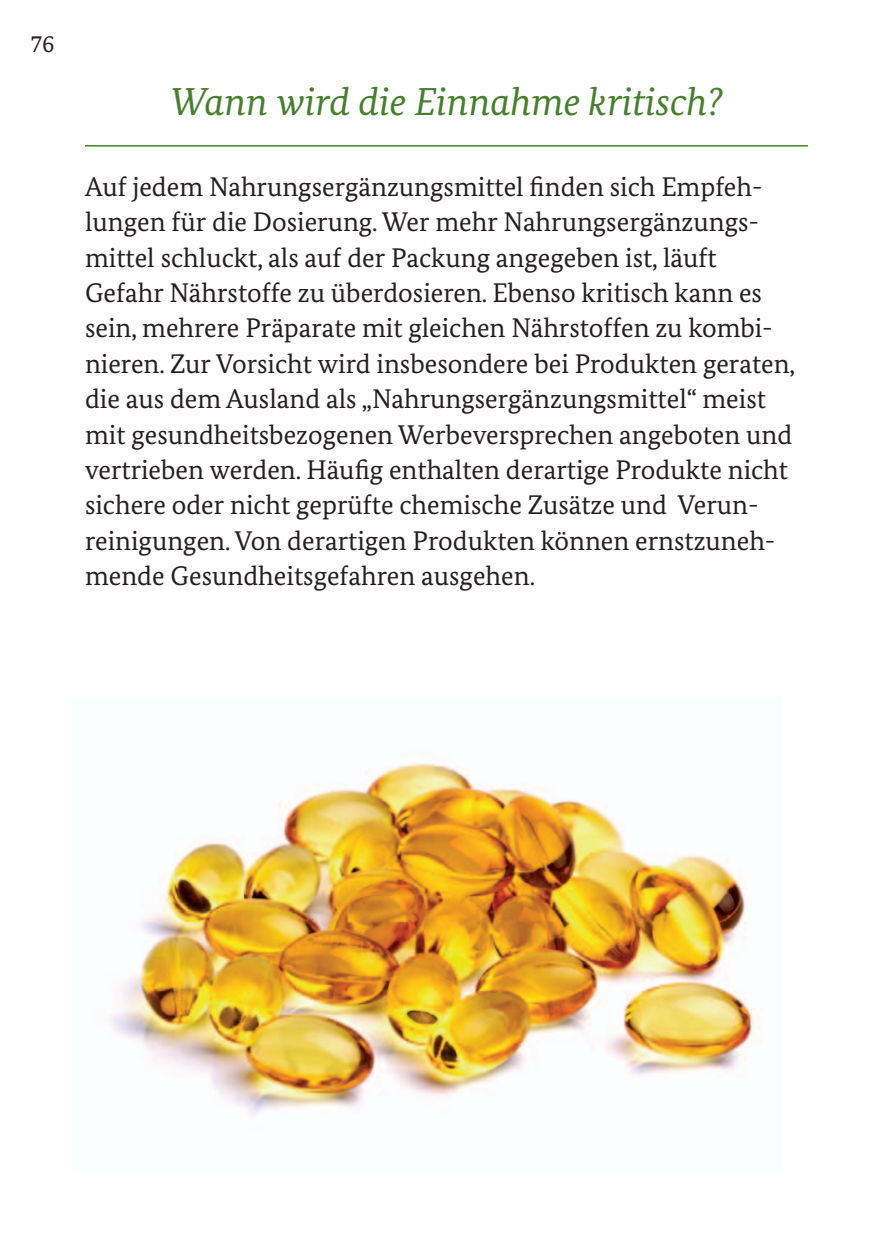
<style>
.page{position:relative;width:893px;height:1259px;background:#fff}
.page>*{position:absolute;margin:0;border:0;box-sizing:border-box;transform-origin:0 0}
.t1{font:italic 39px "Bundes Serif";color:#45802a}
.t2{font:27px/35.4px "Bundes Serif";color:#231f20}
.t3{font:24px "Bundes Serif";color:#231f20}
</style>
<div class="page">
<hr style="left:85px;top:145px;width:723px;height:2px;background:#45802a">
<img style="left:110px;top:762px;width:649px;height:354px">
<p class="t3" style="left:31px;top:29px;width:25px">76</p>
<h1 class="t1" style="left:170px;top:78px;width:554px">Wann wird die Einnahme kritisch?</h1>
<p class="t2" style="left:85px;top:168px;width:712px">Auf jedem Nahrungsergänzungsmittel finden sich Empfeh&shy;lungen für die Dosierung. Wer mehr Nahrungsergänzungs&shy;mittel schluckt, als auf der Packung angegeben ist, läuft Gefahr Nährstoffe zu überdosieren. Ebenso kritisch kann es sein, mehrere Präparate mit gleichen Nährstoffen zu kombi&shy;nieren. Zur Vorsicht wird insbesondere bei Produkten geraten, die aus dem Ausland als „Nahrungsergänzungsmittel“ meist mit gesundheitsbezogenen Werbeversprechen angeboten und vertrieben werden. Häufig enthalten derartige Produkte nicht sichere oder nicht geprüfte chemische Zusätze und Verun&shy;reinigungen. Von derartigen Produkten können ernstzuneh&shy;mende Gesundheitsgefahren ausgehen.</p>
</div>
